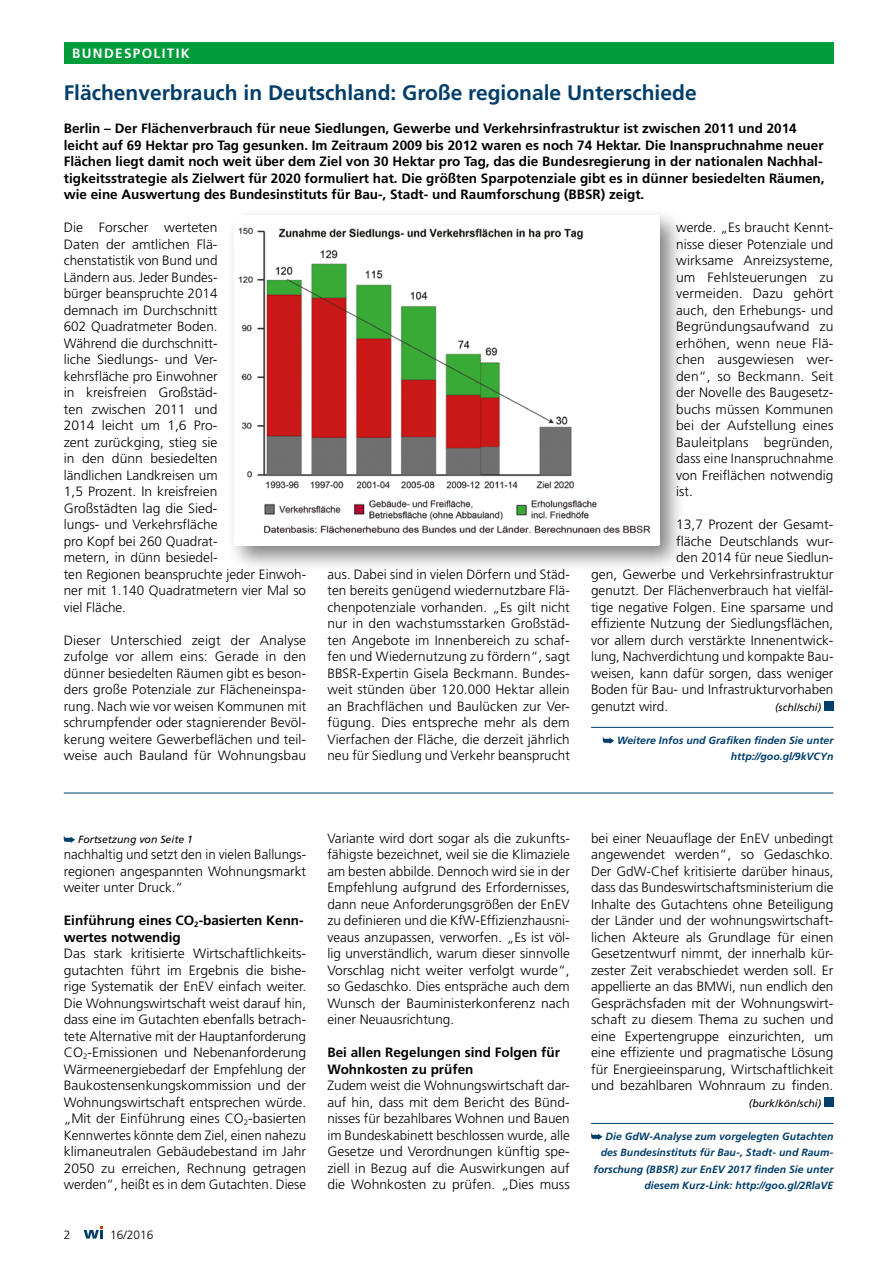
<style>
.page{position:relative;width:893px;height:1263px;background:#fff}
.page>*{position:absolute;margin:0;border:0;box-sizing:border-box;transform-origin:0 0}
.t1{font:700 21px "Frutiger";color:#003e6a}
.t2{font:300 13.5px/16.5px "Frutiger";color:#000;text-align:justify}
.t3{font:700 13.5px/16.5px "Frutiger";color:#000}
.t4{font:700 13.5px "Frutiger";letter-spacing:.1em;color:#fff}
.t5{font:300 12px "Frutiger";color:#000}
.t6{font:italic 700 10.5px/16.5px "Frutiger";color:#003e6a;text-align:right}
.t7{font:italic 10.5px "Frutiger";color:#000}
</style>
<div class="page">
<div style="left:64px;top:43px;width:769px;height:21px;background:#009d3a"></div>
<hr style="left:64px;top:793px;width:769px;height:1px;background:#003e6a">
<hr style="left:591px;top:1123px;width:242px;height:1px;background:#003e6a">
<div style="left:824px;top:1097px;width:9px;height:10px;background:#003e6a"></div>
<svg style="left:591px;top:1133px;width:12px;height:7px"></svg>
<svg style="left:64px;top:836px;width:11px;height:7px"></svg>
<hr style="left:591px;top:727px;width:242px;height:1px;background:#003e6a">
<div style="left:824px;top:701px;width:9px;height:10px;background:#003e6a"></div>
<svg style="left:603px;top:737px;width:11px;height:7px"></svg>
<div style="left:227px;top:207px;width:460px;height:365px;background:#000;opacity:.5"></div>
<img style="left:235px;top:218px;width:424px;height:326px">
<svg style="left:84px;top:1226px;width:19px;height:12px"></svg>
<p class="t4" style="left:72px;top:46px;width:119px">BUNDESPOLITIK</p>
<h1 class="t1" style="left:64px;top:81px;width:634px">Flächenverbrauch in Deutschland: Große regionale Unterschiede</h1>
<p class="t3" style="left:64px;top:120px;width:762px">Berlin – Der Flächenverbrauch für neue Siedlungen, Gewerbe und Verkehrsinfrastruktur ist zwischen 2011 und 2014 leicht auf 69 Hektar pro Tag gesunken. Im Zeitraum 2009 bis 2012 waren es noch 74 Hektar. Die Inanspruchnahme neuer Flächen liegt damit noch weit über dem Ziel von 30 Hektar pro Tag, das die Bundesregierung in der nationalen Nachhal&shy;tigkeitsstrategie als Zielwert für 2020 formuliert hat. Die größten Sparpotenziale gibt es in dünner besiedelten Räumen, wie eine Auswertung des Bundesinstituts für Bau-, Stadt- und Raumforschung (BBSR) zeigt.</p>
<p class="t2" style="left:64px;top:220px;width:244px;text-align:left">Die Forscher werteten<br>Daten der amtlichen Flä-<br>chenstatistik von Bund und<br>Ländern aus. Jeder Bundes-<br>bürger beanspruchte 2014<br>demnach im Durchschnitt<br>602 Quadratmeter Boden.<br>Während die durchschnitt-<br>liche Siedlungs- und Ver-<br>kehrsfläche pro Einwohner<br>in kreisfreien Großstäd-<br>ten zwischen 2011 und<br>2014 leicht um 1,6 Pro-<br>zent zurückging, stieg sie<br>in den dünn besiedelten<br>ländlichen Landkreisen um<br>1,5 Prozent. In kreisfreien<br>Großstädten lag die Sied-<br>lungs- und Verkehrsfläche<br>pro Kopf bei 260 Quadrat-<br>metern, in dünn besiedel-<br>ten Regionen beanspruchte jeder Einwoh&shy;ner mit 1.140 Quadratmetern vier Mal so viel Fläche.</p>
<p class="t2" style="left:64px;top:632px;width:244px">Dieser Unterschied zeigt der Analyse zufolge vor allem eins: Gerade in den dünner besiedelten Räumen gibt es beson&shy;ders große Potenziale zur Flächeneinspa&shy;rung. Nach wie vor weisen Kommunen mit schrumpfender oder stagnierender Bevöl&shy;kerung weitere Gewerbeflächen und teil&shy;weise auch Bauland für Wohnungsbau</p>
<p class="t2" style="left:676px;top:220px;width:159px">werde. „Es braucht Kennt&shy;nisse dieser Potenziale und wirksame Anreizsysteme, um Fehlsteuerungen zu vermeiden. Dazu gehört auch, den Erhebungs- und Begründungsaufwand zu erhöhen, wenn neue Flä&shy;chen ausgewiesen wer&shy;den“, so Beckmann. Seit der Novelle des Baugesetz&shy;buchs müssen Kommunen bei der Aufstellung eines Bauleitplans begründen, dass eine Inanspruchnahme von Freiflächen notwendig ist.</p>
<p class="t2" style="left:676px;top:517px;width:159px">13,7 Prozent der Gesamt-</p>
<p class="t2" style="left:676px;top:533px;width:159px">fläche Deutschlands wur-</p>
<p class="t2" style="left:676px;top:550px;width:159px">den 2014 für neue Siedlun-</p>
<p class="t2" style="left:591px;top:566px;width:244px">gen, Gewerbe und Verkehrsinfrastruktur</p>
<p class="t2" style="left:591px;top:583px;width:244px">genutzt. Der Flächenverbrauch hat vielfäl-</p>
<p class="t2" style="left:591px;top:599px;width:244px">tige negative Folgen. Eine sparsame und</p>
<p class="t2" style="left:591px;top:616px;width:244px">effiziente Nutzung der Siedlungsflächen,</p>
<p class="t2" style="left:591px;top:632px;width:244px">vor allem durch verstärkte Innenentwick-</p>
<p class="t2" style="left:591px;top:649px;width:244px">lung, Nachverdichtung und kompakte Bau-</p>
<p class="t2" style="left:591px;top:665px;width:244px">weisen, kann dafür sorgen, dass weniger</p>
<p class="t2" style="left:591px;top:682px;width:244px">Boden für Bau- und Infrastrukturvorhaben</p>
<p class="t2" style="left:591px;top:698px;width:79px">genutzt wird.</p>
<p class="t7" style="left:775px;top:701px;width:48px">(schl/schi)</p>
<p class="t6" style="left:617px;top:732px;width:218px">Weitere Infos und Grafiken finden Sie unter http://goo.gl/9kVCYn</p>
<p class="t2" style="left:327px;top:566px;width:244px">aus. Dabei sind in vielen Dörfern und Städ&shy;ten bereits genügend wiedernutzbare Flä&shy;chenpotenziale vorhanden. „Es gilt nicht nur in den wachstumsstarken Großstäd&shy;ten Angebote im Innenbereich zu schaf&shy;fen und Wiedernutzung zu fördern“, sagt BBSR-Expertin Gisela Beckmann. Bundes&shy;weit stünden über 120.000 Hektar allein an Brachflächen und Baulücken zur Ver&shy;fügung. Dies entspreche mehr als dem Vierfachen der Fläche, die derzeit jährlich neu für Siedlung und Verkehr beansprucht</p>
<p class="t7" style="left:78px;top:833px;width:116px">Fortsetzung von Seite 1</p>
<p class="t2" style="left:64px;top:847px;width:244px">nachhaltig und setzt den in vielen Ballungs&shy;regionen angespannten Wohnungsmarkt weiter unter Druck.“</p>
<p class="t3" style="left:64px;top:912px;width:241px">Einführung eines CO<sub>2</sub>-basierten Kenn&shy;wertes notwendig</p>
<p class="t2" style="left:64px;top:946px;width:244px">Das stark kritisierte Wirtschaftlichkeits&shy;gutachten führt im Ergebnis die bishe&shy;rige Systematik der EnEV einfach weiter.<br>Die Wohnungswirtschaft weist darauf hin, dass eine im Gutachten ebenfalls betrach&shy;tete Alternative mit der Hauptanforderung CO<sub>2</sub>-Emissionen und Nebenanforderung Wärmeenergiebedarf der Empfehlung der Baukostensenkungskommission und der Wohnungswirtschaft entsprechen würde. „Mit der Einführung eines CO<sub>2</sub>-basierten Kennwertes könnte dem Ziel, einen nahezu klimaneutralen Gebäudebestand im Jahr 2050 zu erreichen, Rechnung getragen werden“, heißt es in dem Gutachten. Diese</p>
<p class="t5" style="left:64px;top:1227px;width:8px">2</p>
<p class="t5" style="left:110px;top:1227px;width:45px">16/2016</p>
<p class="t2" style="left:327px;top:830px;width:244px">Variante wird dort sogar als die zukunfts&shy;fähigste bezeichnet, weil sie die Klimaziele am besten abbilde. Dennoch wird sie in der Empfehlung aufgrund des Erfordernisses, dann neue Anforderungsgrößen der EnEV zu definieren und die KfW-Effizienzhausni&shy;veaus anzupassen, verworfen. „Es ist völ&shy;lig unverständlich, warum dieser sinnvolle Vorschlag nicht weiter verfolgt wurde“, so Gedaschko. Dies entspräche auch dem Wunsch der Bauministerkonferenz nach einer Neuausrichtung.</p>
<p class="t3" style="left:327px;top:1044px;width:234px">Bei allen Regelungen sind Folgen für<br>Wohnkosten zu prüfen</p>
<p class="t2" style="left:327px;top:1078px;width:244px">Zudem weist die Wohnungswirtschaft dar&shy;auf hin, dass mit dem Bericht des Bünd&shy;nisses für bezahlbares Wohnen und Bauen im Bundeskabinett beschlossen wurde, alle Gesetze und Verordnungen künftig spe&shy;ziell in Bezug auf die Auswirkungen auf die Wohnkosten zu prüfen. „Dies muss</p>
<p class="t2" style="left:591px;top:830px;width:244px">bei einer Neuauflage der EnEV unbedingt angewendet werden“, so Gedaschko.<br>Der GdW-Chef kritisierte darüber hinaus, dass das Bundeswirtschaftsministerium die Inhalte des Gutachtens ohne Beteiligung der Länder und der wohnungswirtschaft&shy;lichen Akteure als Grundlage für einen Gesetzentwurf nimmt, der innerhalb kür&shy;zester Zeit verabschiedet werden soll. Er appellierte an das BMWi, nun endlich den Gesprächsfaden mit der Wohnungswirt&shy;schaft zu diesem Thema zu suchen und eine Expertengruppe einzurichten, um eine effiziente und pragmatische Lösung für Energieeinsparung, Wirtschaftlichkeit und bezahlbaren Wohnraum zu finden.</p>
<p class="t7" style="left:749px;top:1097px;width:74px">(burk/kön/schi)</p>
<p class="t6" style="left:594px;top:1128px;width:241px">Die GdW-Analyse zum vorgelegten Gutachten des Bundesinstituts für Bau-, Stadt- und Raum&shy;forschung (BBSR) zur EnEV 2017 finden Sie unter diesem Kurz-Link: http://goo.gl/2RlaVE</p>
</div>
